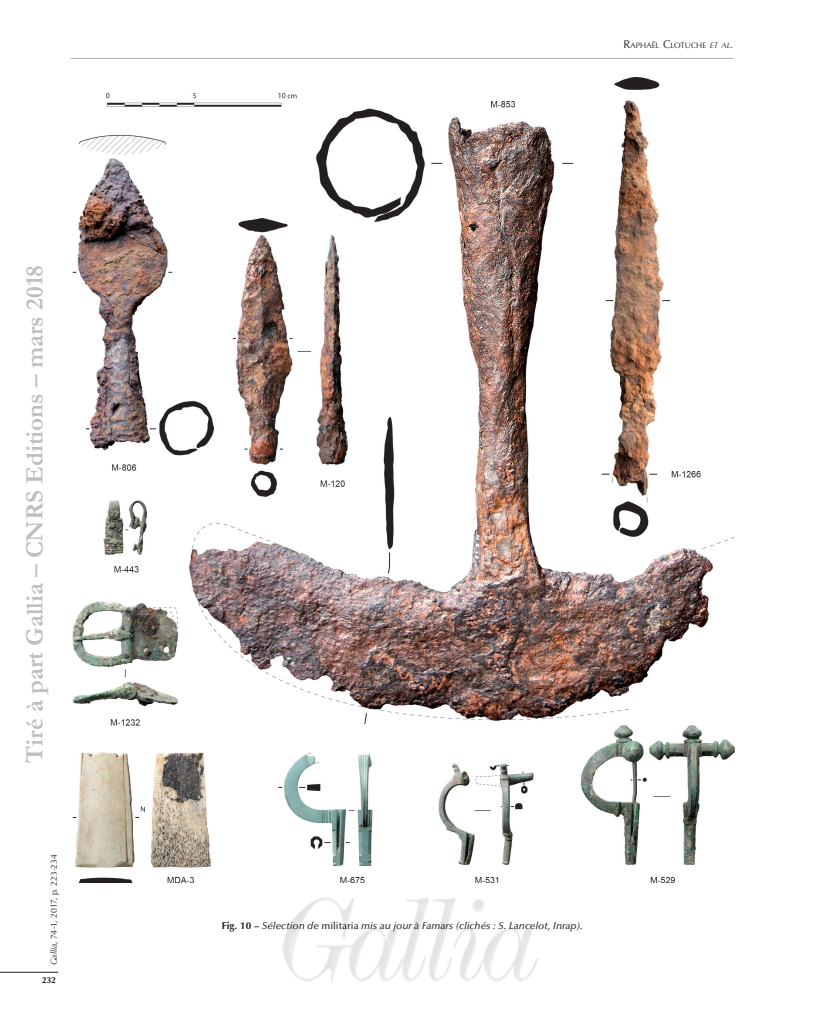
<style>
.page{position:relative;width:815px;height:1028px;background:#fff}
.page>*{position:absolute;margin:0;border:0;box-sizing:border-box;transform-origin:0 0}
.t1{font:700 25px "Garamond";color:#bfbfbf}
.titre_figure{font:italic 500 10px "Optima";color:#231f20}
.t2{font:8.75px "Optima";letter-spacing:-.015em;color:#231f20}
.t3{font:700 8.75px "Optima";color:#231f20}
.t4{font:7.88px "Optima";color:#231f20}
.s1{font-style:italic}
.s2{font-size:11.25px}
.s3{font-style:italic;font-size:11.25px}
.s4{font-weight:700;font-style:normal}
.s5{font-style:normal}
</style>
<div class="page">
<img style="left:282px;top:882px;width:256px;height:100px">
<hr style="left:0;top:972px;width:58px;height:1px;background:#231f20">
<hr style="left:71px;top:58px;width:662px;height:1px;background:#b2b3b7">
<img style="left:73px;top:78px;width:662px;height:804px">
<h1 class="t1" style="left:20px;top:763px;width:500px;rotate:-90deg">Tiré à part Gallia – CNRS Editions – mars 2018</h1>
<p class="t2" style="left:49px;top:965px;width:113px;rotate:-90deg"><span class="s1">Gallia</span>, 74-1, 2017, p. 223-234</p>
<p class="t3" style="left:42px;top:974px;width:16px">232</p>
<p class="t4" style="left:623px;top:41px;width:112px"><span class="s2">R</span>APHAËL <span class="s2">C</span>LOTUCHE <span class="s1">et al</span><span class="s3">.</span></p>
<p class="titre_figure" style="left:222px;top:919px;width:362px"><span class="s4">Fig. 10 –</span> Sélection de <span class="s5">militaria</span> mis au jour à Famars (clichés : S. Lancelot, Inrap).</p>
</div>
